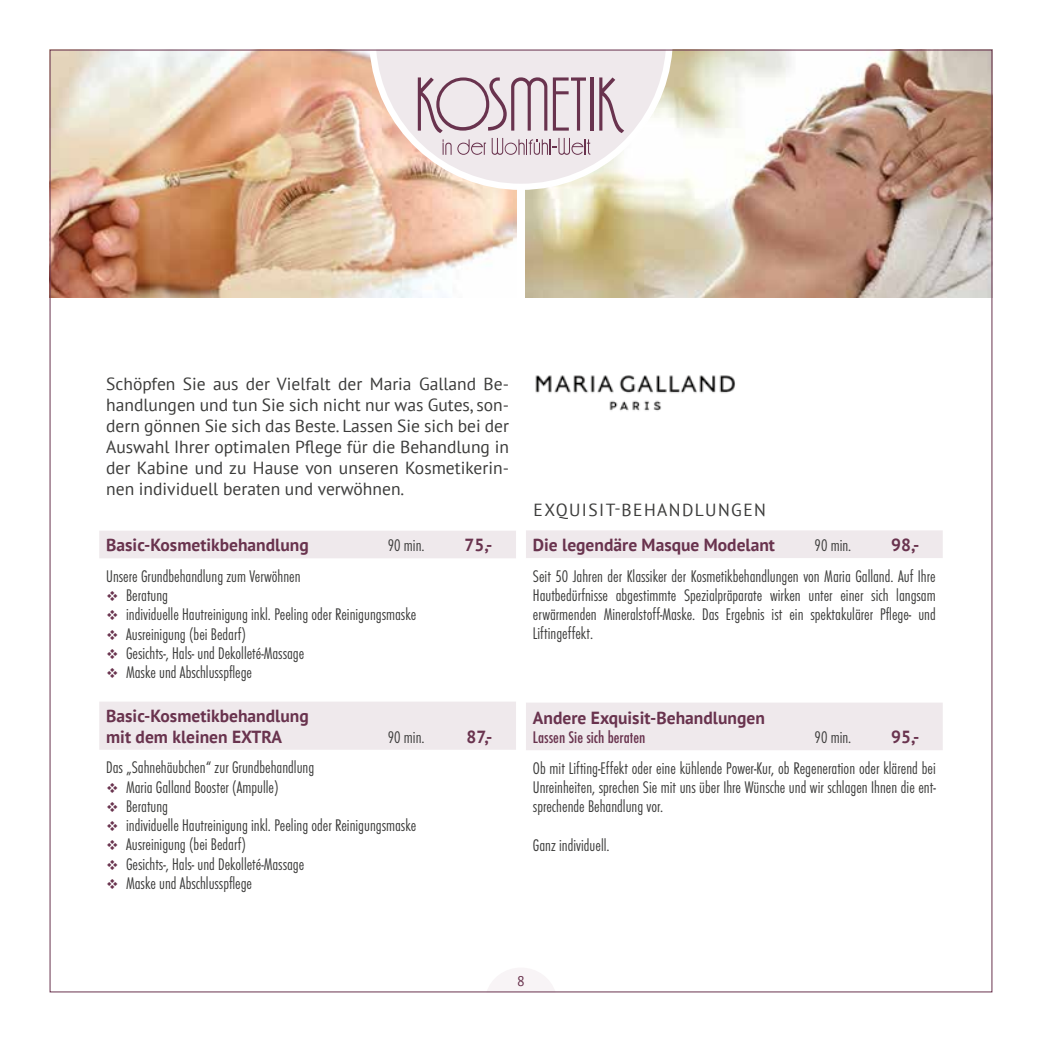
<style>
.page{position:relative;width:1042px;height:1042px;background:#fff}
.page>*{position:absolute;margin:0;border:0;box-sizing:border-box;transform-origin:0 0}
.t1{font:300 condensed 17.5px/19.2px "Futura T";color:#3c3c3b;text-align:justify}
.t2{font:17.5px/21px "PT Sans";color:#3c3c3b;text-align:justify}
.t3{font:700 17.5px/21px "PT Sans";color:#69334e}
.t4{font:17.5px "PT Sans";letter-spacing:.08em;color:#3c3c3b}
.t5{font:500 condensed 17.5px "Futura T";color:#69334e}
.t6{font:14px "PT Sans";color:#69334e}
.s1{color:#69334e}
</style>
<div class="page">
<svg style="left:488px;top:968px;width:66px;height:22px"></svg>
<img style="left:52px;top:52px;width:464px;height:246px">
<img style="left:526px;top:52px;width:464px;height:246px">
<svg style="left:526px;top:530px;width:417px;height:220px"></svg>
<svg style="left:99px;top:531px;width:417px;height:219px"></svg>
<img style="left:535px;top:375px;width:200px;height:36px">
<svg style="left:368px;top:49px;width:305px;height:142px;background:#dcc7c1"></svg>
<svg style="left:370px;top:52px;width:301px;height:137px;background:#e4d7d8"></svg>
<p class="t2" style="left:106px;top:373px;width:404px">Schöpfen Sie aus der Vielfalt der Maria Galland Be&shy;handlungen und tun Sie sich nicht nur was Gutes, son&shy;dern gönnen Sie sich das Beste. Lassen Sie sich bei der Auswahl Ihrer optimalen Pflege für die Behandlung in der Kabine und zu Hause von unseren Kosmetikerin&shy;nen individuell beraten und verwöhnen.</p>
<p class="t3" style="left:106px;top:534px;width:204px">Basic-Kosmetikbehandlung</p>
<p class="t1" style="left:388px;top:535px;width:38px">90 min.</p>
<p class="t3" style="left:464px;top:534px;width:30px">75,-</p>
<p class="t1" style="left:106px;top:566px;width:196px">Unsere Grundbehandlung zum Verwöhnen</p>
<p class="t1" style="left:106px;top:585px;width:63px"><span class="s1">❖</span> Beratung</p>
<p class="t1" style="left:106px;top:605px;width:311px"><span class="s1">❖</span> individuelle Hautreinigung inkl. Peeling oder Reinigungsmaske</p>
<p class="t1" style="left:106px;top:624px;width:141px"><span class="s1">❖</span> Ausreinigung (bei Bedarf)</p>
<p class="t1" style="left:106px;top:643px;width:199px"><span class="s1">❖</span> Gesichts-, Hals- und Dekolleté-Massage</p>
<p class="t1" style="left:106px;top:662px;width:147px"><span class="s1">❖</span> Maske und Abschlusspflege</p>
<p class="t3" style="left:106px;top:705px;width:204px">Basic-Kosmetikbehandlung mit dem kleinen EXTRA</p>
<p class="t1" style="left:388px;top:727px;width:38px">90 min.</p>
<p class="t3" style="left:467px;top:726px;width:28px">87,-</p>
<p class="t1" style="left:106px;top:757px;width:209px">Das „Sahnehäubchen“ zur Grundbehandlung</p>
<p class="t1" style="left:106px;top:777px;width:174px"><span class="s1">❖</span> Maria Galland Booster (Ampulle)</p>
<p class="t1" style="left:106px;top:796px;width:63px"><span class="s1">❖</span> Beratung</p>
<p class="t1" style="left:106px;top:815px;width:311px"><span class="s1">❖</span> individuelle Hautreinigung inkl. Peeling oder Reinigungsmaske</p>
<p class="t1" style="left:106px;top:834px;width:141px"><span class="s1">❖</span> Ausreinigung (bei Bedarf)</p>
<p class="t1" style="left:106px;top:854px;width:199px"><span class="s1">❖</span> Gesichts-, Hals- und Dekolleté-Massage</p>
<p class="t1" style="left:106px;top:873px;width:147px"><span class="s1">❖</span> Maske und Abschlusspflege</p>
<p class="t4" style="left:534px;top:498px;width:234px">EXQUISIT-BEHANDLUNGEN</p>
<p class="t3" style="left:533px;top:534px;width:244px">Die legendäre Masque Modelant</p>
<p class="t1" style="left:814px;top:535px;width:38px">90 min.</p>
<p class="t3" style="left:891px;top:534px;width:30px">98,-</p>
<p class="t1" style="left:533px;top:566px;width:404px">Seit 50 Jahren der Klassiker der Kosmetikbehandlungen von Maria Galland. Auf Ihre Hautbedürfnisse abgestimmte Spezialpräparate wirken unter einer sich langsam erwärmenden Mineralstoff-Maske. Das Ergebnis ist ein spektakulärer Pflege- und Liftingeffekt.</p>
<p class="t3" style="left:533px;top:707px;width:233px">Andere Exquisit-Behandlungen</p>
<p class="t5" style="left:533px;top:727px;width:114px">Lassen Sie sich beraten</p>
<p class="t1" style="left:814px;top:727px;width:38px">90 min.</p>
<p class="t3" style="left:891px;top:726px;width:30px">95,-</p>
<p class="t1" style="left:533px;top:758px;width:404px">Ob mit Lifting-Effekt oder eine kühlende Power-Kur, ob Regeneration oder klärend bei Unreinheiten, sprechen Sie mit uns über Ihre Wünsche und wir schlagen Ihnen die ent&shy;sprechende Behandlung vor.</p>
<p class="t1" style="left:533px;top:835px;width:78px">Ganz individuell.</p>
<p class="t6" style="left:517px;top:972px;width:9px">8</p>
</div>
